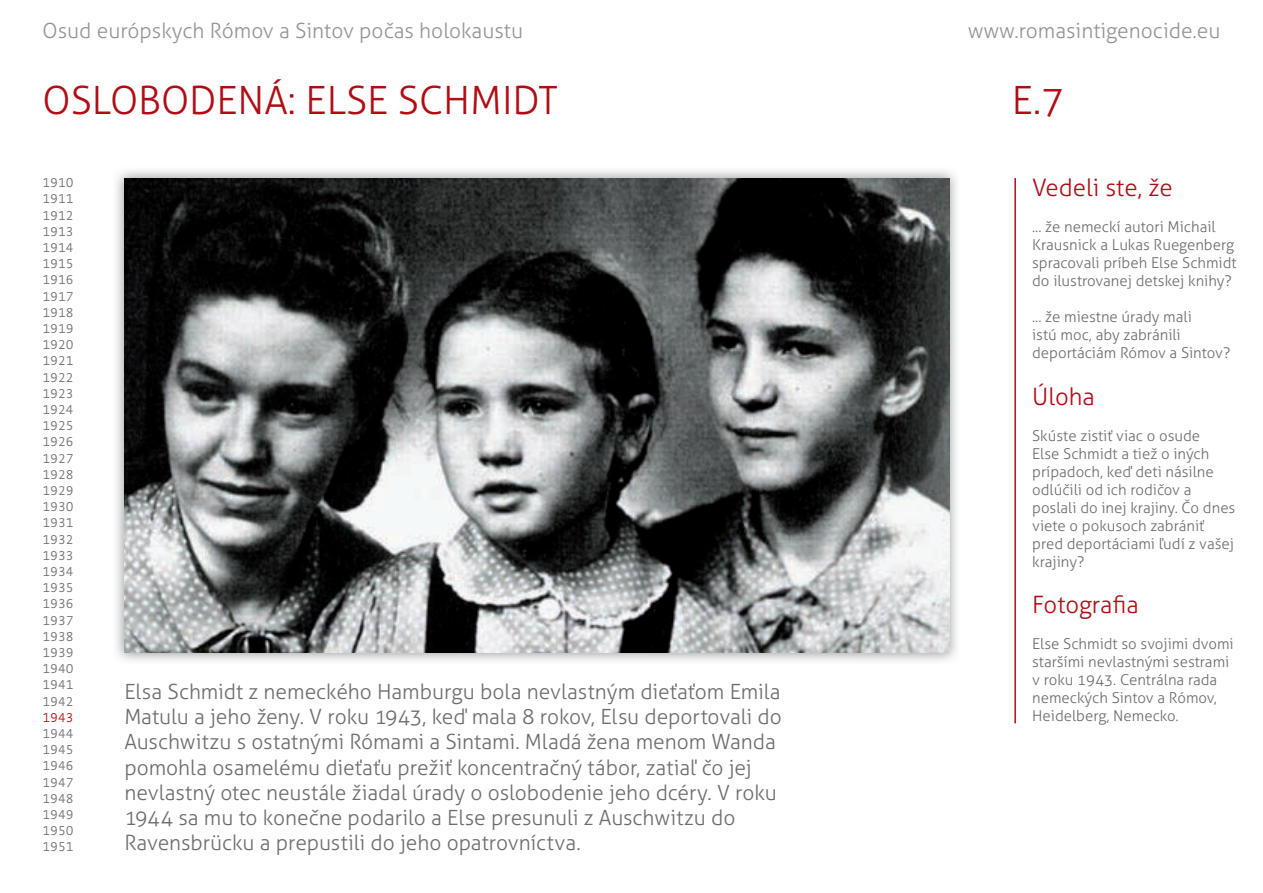
<style>
.page{position:relative;width:1263px;height:893px;background:#fff}
.page>*{position:absolute;margin:0;border:0;box-sizing:border-box;transform-origin:0 0}
.t1{font:300 39px "Aller";color:#b00d15}
.t2{font:300 24px "Aller";color:#b00d15}
.t3{font:300 21px/25.2px "Aller";letter-spacing:-.005em;color:#6c6d70}
.t4{font:300 21px "Aller";color:#939598}
.t5{font:300 15px/18px "Aller";color:#6c6d70}
.t6{font:300 13.5px/16.2px "Strada TF";color:#6c6d70;text-align:justify}
.t7{font:300 13.5px "Strada TF";color:#b00d15}
</style>
<div class="page">
<img style="left:116px;top:170px;width:841px;height:491px">
<img style="left:124px;top:178px;width:825px;height:475px">
<hr style="left:1014px;top:178px;width:2px;height:545px;background:#b00d15">
<h3 class="t4" style="left:43px;top:18px;width:482px">Osud európskych Rómov a Sintov počas holokaustu</h3>
<h3 class="t4" style="left:968px;top:18px;width:254px">www.romasintigenocide.eu</h3>
<h1 class="t1" style="left:43px;top:76px;width:517px">OSLOBODENÁ: ELSE SCHMIDT</h1>
<h1 class="t1" style="left:1012px;top:76px;width:54px">E.7</h1>
<p class="t6" style="left:43px;top:175px;width:33px">1910<br>1911<br>1912<br>1913<br>1914<br>1915<br>1916<br>1917<br>1918<br>1919<br>1920<br>1921<br>1922<br>1923<br>1924<br>1925<br>1926<br>1927<br>1928<br>1929<br>1930<br>1931<br>1932<br>1933<br>1934<br>1935<br>1936<br>1937<br>1938<br>1939<br>1940<br>1941<br>1942</p>
<p class="t7" style="left:43px;top:710px;width:33px">1943</p>
<p class="t6" style="left:43px;top:725px;width:33px">1944<br>1945<br>1946<br>1947<br>1948<br>1949<br>1950<br>1951</p>
<p class="t3" style="left:124px;top:679px;width:659px">Elsa Schmidt z nemeckého Hamburgu bola nevlastným dieťaťom Emila Matulu a jeho ženy. V roku 1943, keď mala 8 rokov, Elsu deportovali do Auschwitzu s ostatnými Rómami a Sintami. Mladá žena menom Wanda pomohla osamelému dieťaťu prežiť koncentračný tábor, zatiaľ čo jej nevlastný otec neustále žiadal úrady o oslobodenie jeho dcéry. V roku 1944 sa mu to konečne podarilo a Else presunuli z Auschwitzu do Ravensbrücku a prepustili do jeho opatrovníctva.</p>
<h2 class="t2" style="left:1032px;top:173px;width:142px">Vedeli ste, že</h2>
<p class="t5" style="left:1032px;top:217px;width:206px">... že nemeckí autori Michail<br>Krausnick a Lukas Ruegenberg spracovali príbeh Else Schmidt do ilustrovanej detskej knihy?</p>
<p class="t5" style="left:1032px;top:307px;width:200px">... že miestne úrady mali<br>istú moc, aby zabránili deportáciám Rómov a Sintov?</p>
<h2 class="t2" style="left:1032px;top:382px;width:64px">Úloha</h2>
<p class="t5" style="left:1032px;top:426px;width:205px">Skúste zistiť viac o osude<br>Else Schmidt a tiež o iných prípadoch, keď deti násilne odlúčili od ich rodičov a poslali do inej krajiny. Čo dnes viete o pokusoch zabrániť pred deportáciami ľudí z vašej krajiny?</p>
<h2 class="t2" style="left:1032px;top:590px;width:108px">Fotografia</h2>
<p class="t5" style="left:1032px;top:635px;width:203px">Else Schmidt so svojimi dvomi staršími nevlastnými sestrami v roku 1943. Centrálna rada nemeckých Sintov a Rómov,<br>Heidelberg, Nemecko.</p>
</div>
